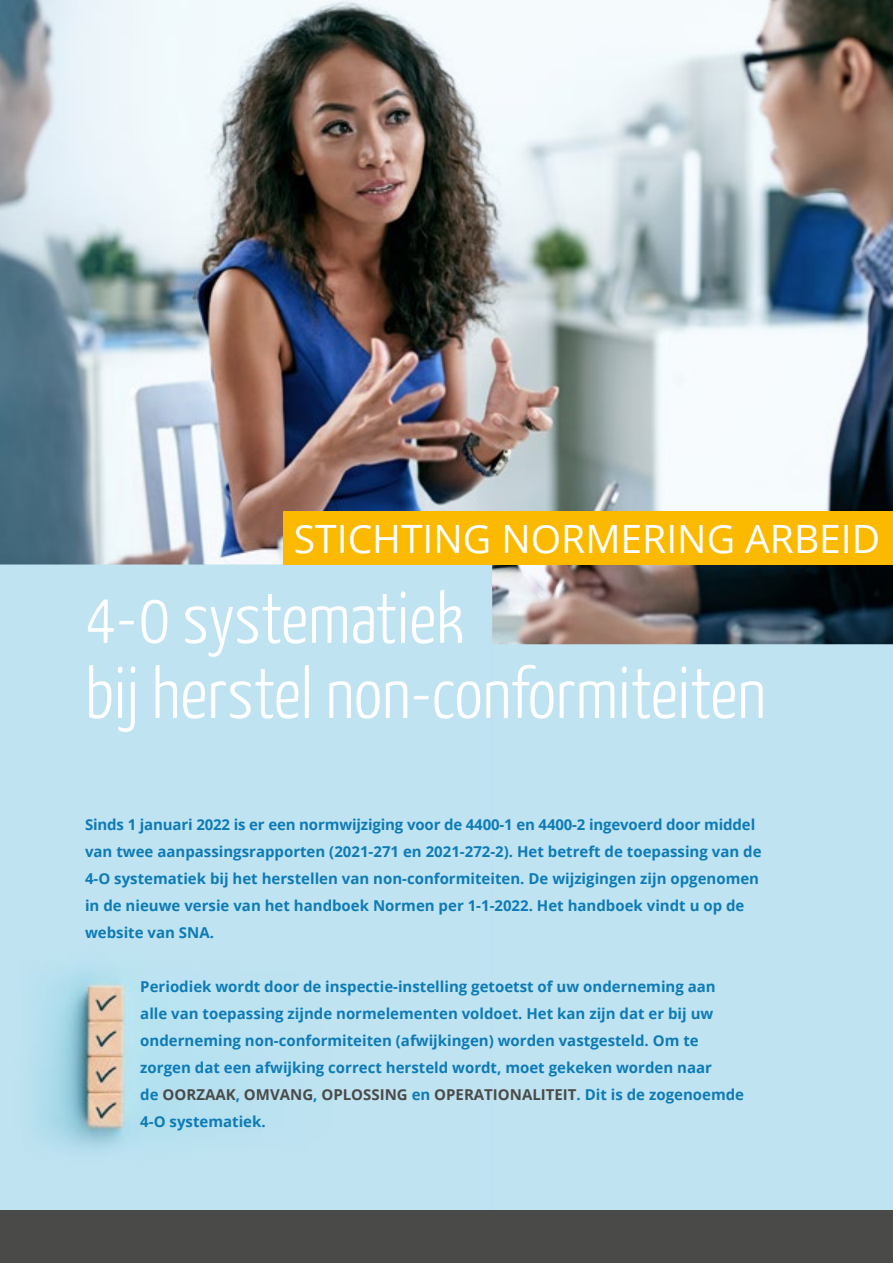
<style>
.page{position:relative;width:893px;height:1263px;background:#fff}
.page>*{position:absolute;margin:0;border:0;box-sizing:border-box;transform-origin:0 0}
.t1{font:300 72px/75px "Yanone Kaffeesatz";color:#fff}
.t2{font:39px "Open Sans";color:#fff}
.t3{font:700 15px/27px "Open Sans";color:#0d7bb6}
.s1{color:#4a4a49}
</style>
<div class="page">
<img style="left:0;top:644px;width:492px;height:566px">
<img style="left:0;top:0;width:893px;height:644px">
<div style="left:284px;top:511px;width:609px;height:53px;background:#fbba00"></div>
<div style="left:0;top:1210px;width:893px;height:53px;background:#4a4a49"></div>
<h2 class="t2" style="left:294px;top:512px;width:588px">STICHTING NORMERING ARBEID</h2>
<h1 class="t1" style="left:85px;top:578px;width:682px">4-0 systematiek<br>bij herstel non-conformiteiten</h1>
<p class="t3" style="left:85px;top:811px;width:678px">Sinds 1 januari 2022 is er een normwijziging voor de 4400-1 en 4400-2 ingevoerd door middel van twee aanpassingsrapporten (2021-271 en 2021-272-2). Het betreft de toepassing van de 4-O systematiek bij het herstellen van non-conformiteiten. De wijzigingen zijn opgenomen in de nieuwe versie van het handboek Normen per 1-1-2022. Het handboek vindt u op de website van SNA.</p>
<p class="t3" style="left:140px;top:973px;width:605px">Periodiek wordt door de inspectie-instelling getoetst of uw onderneming aan alle van toepassing zijnde normelementen voldoet. Het kan zijn dat er bij uw onderneming non-conformiteiten (afwijkingen) worden vastgesteld. Om te zorgen dat een afwijking correct hersteld wordt, moet gekeken worden naar<br>de <span class="s1">OORZAAK</span>, <span class="s1">OMVANG</span>, <span class="s1">OPLOSSING</span> en <span class="s1">OPERATIONALITEIT</span>. Dit is de zogenoemde 4-O systematiek.</p>
</div>
